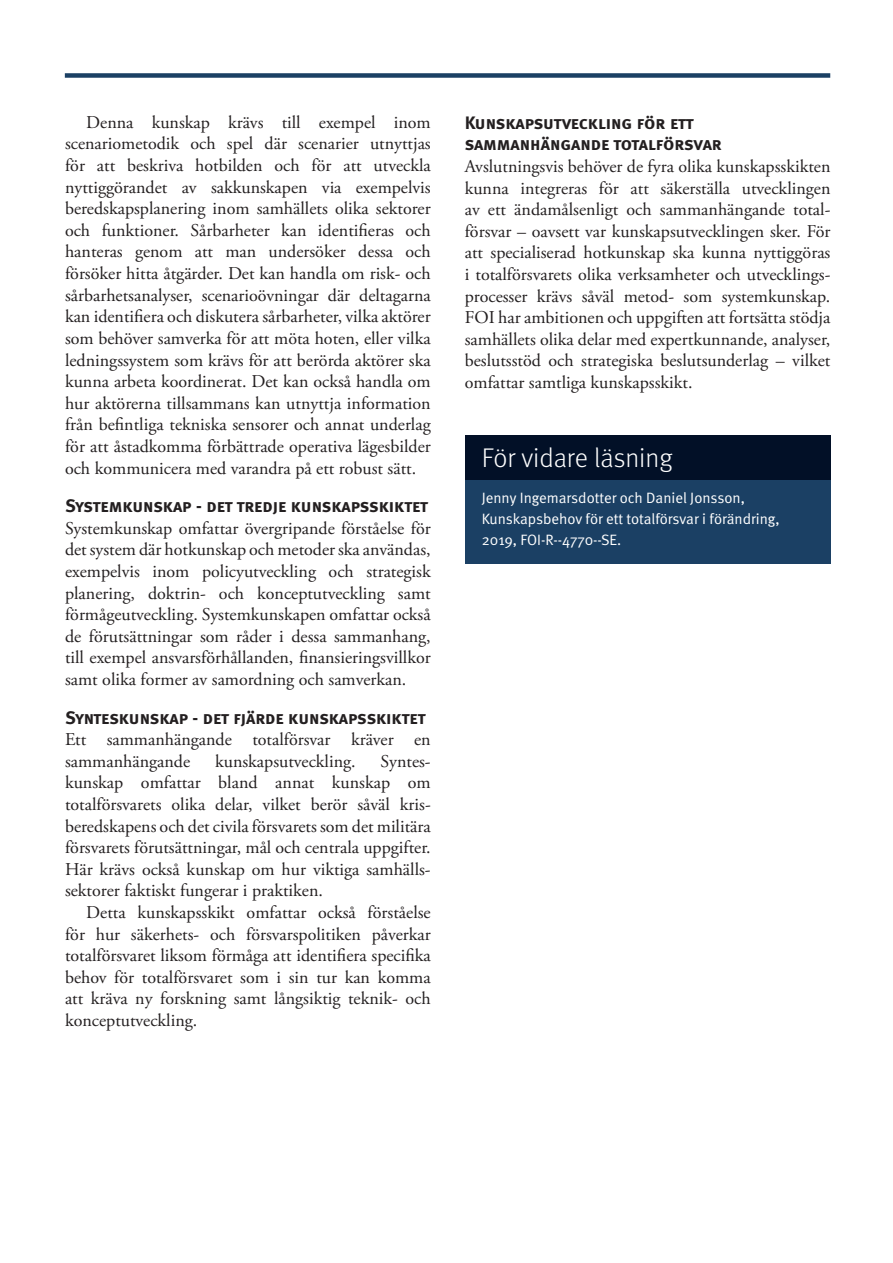
<style>
.page{position:relative;width:893px;height:1263px;background:#fff}
.page>*{position:absolute;margin:0;border:0;box-sizing:border-box;transform-origin:0 0}
.Rubrik_faktaruta{font:300 27px "Meta";color:#fff}
.Brödtext_första{font:18px/21.6px "Adobe Garamond Pro";color:#231f20;text-align:justify}
.Brödtext_indrag{font:18px/21.6px "Adobe Garamond Pro";color:#231f20;text-align:justify}
.Rubrik_3{font:18px/21.6px "Meta Bold Caps";color:#231f20}
.Brödtext_faktaruta{font:15px/21px "Meta Normal";color:#fff}
</style>
<div class="page">
<div style="left:65px;top:73px;width:765px;height:5px;background:#1b4064"></div>
<div style="left:465px;top:435px;width:365px;height:128px;background:#1b4064"></div>
<div style="left:465px;top:435px;width:365px;height:45px;background:#021027"></div>
<p class="Brödtext_indrag" style="left:65px;top:112px;width:367px;text-indent:21px">Denna kunskap krävs till exempel inom scenariometodik och spel där scenarier utnyttjas för att beskriva hotbilden och för att utveckla nyttiggörandet av sakkunskapen via exempelvis beredskapsplanering inom samhällets olika sektorer och funktioner. Sårbarheter kan identifieras och hanteras genom att man undersöker dessa och försöker hitta åtgärder. Det kan handla om risk- och sårbarhetsanalyser, scenarioövningar där deltagarna kan identifiera och diskutera sårbarheter, vilka aktörer som behöver samverka för att möta hoten, eller vilka ledningssystem som krävs för att berörda aktörer ska kunna arbeta koordinerat. Det kan också handla om hur aktörerna tillsammans kan utnyttja information från befintliga tekniska sensorer och annat underlag för att åstadkomma förbättrade operativa lägesbilder och kommunicera med varandra på ett robust sätt.</p>
<p class="Rubrik_3" style="left:65px;top:495px;width:365px">Systemkunskap - det tredje kunskapsskiktet</p>
<p class="Brödtext_första" style="left:65px;top:518px;width:367px">Systemkunskap omfattar övergripande förståelse för det system där hotkunskap och metoder ska användas, exempelvis inom policyutveckling och strategisk planering, doktrin- och konceptutveckling samt förmågeutveckling. Systemkunskapen omfattar också de förutsättningar som råder i dessa sammanhang, till exempel ansvarsförhållanden, finansieringsvillkor samt olika former av samordning och samverkan.</p>
<p class="Rubrik_3" style="left:65px;top:706px;width:362px">Synteskunskap - det fjärde kunskapsskiktet</p>
<p class="Brödtext_första" style="left:65px;top:729px;width:367px">Ett sammanhängande totalförsvar kräver en sammanhängande</p>
<p class="Brödtext_första" style="left:215px;top:751px;width:142px">kunskapsutveckling.</p>
<p class="Brödtext_första" style="left:65px;top:751px;width:367px;text-indent:316px">Syntes&shy;kunskap omfattar bland annat kunskap om totalförsvarets olika delar, vilket berör såväl kris&shy;beredskapens och det civila försvarets som det militära försvarets förutsättningar, mål och centrala uppgifter.<br>Här krävs också kunskap om hur viktiga samhälls&shy;sektorer faktiskt fungerar i praktiken.</p>
<p class="Brödtext_indrag" style="left:65px;top:902px;width:367px;text-indent:21px">Detta kunskapsskikt omfattar också förståelse för hur säkerhets- och försvarspolitiken påverkar totalförsvaret liksom förmåga att identifiera specifika behov för totalförsvaret som i sin tur kan komma att kräva ny forskning samt långsiktig teknik- och konceptutveckling.</p>
<p class="Rubrik_3" style="left:465px;top:112px;width:259px">Kunskapsutveckling för ett sammanhängande totalförsvar</p>
<p class="Brödtext_första" style="left:465px;top:156px;width:367px">Avslutningsvis behöver de fyra olika kunskapsskikten kunna integreras för att säkerställa utvecklingen av ett ändamålsenligt och sammanhängande total&shy;försvar – oavsett var kunskapsutvecklingen sker. För att specialiserad hotkunskap ska kunna nyttiggöras i totalförsvarets olika verksamheter och utvecklings&shy;processer krävs såväl metod- som systemkunskap.<br>FOI har ambitionen och uppgiften att fortsätta stödja samhällets olika delar med expertkunnande, analyser, beslutsstöd och strategiska beslutsunderlag – vilket omfattar samtliga kunskapsskikt.</p>
<p class="Rubrik_faktaruta" style="left:482px;top:442px;width:192px">För vidare läsning</p>
<p class="Brödtext_faktaruta" style="left:482px;top:487px;width:299px">Jenny Ingemarsdotter och Daniel Jonsson,<br>Kunskapsbehov för ett totalförsvar i förändring,<br>2019, FOI-R--4770--SE.</p>
</div>
